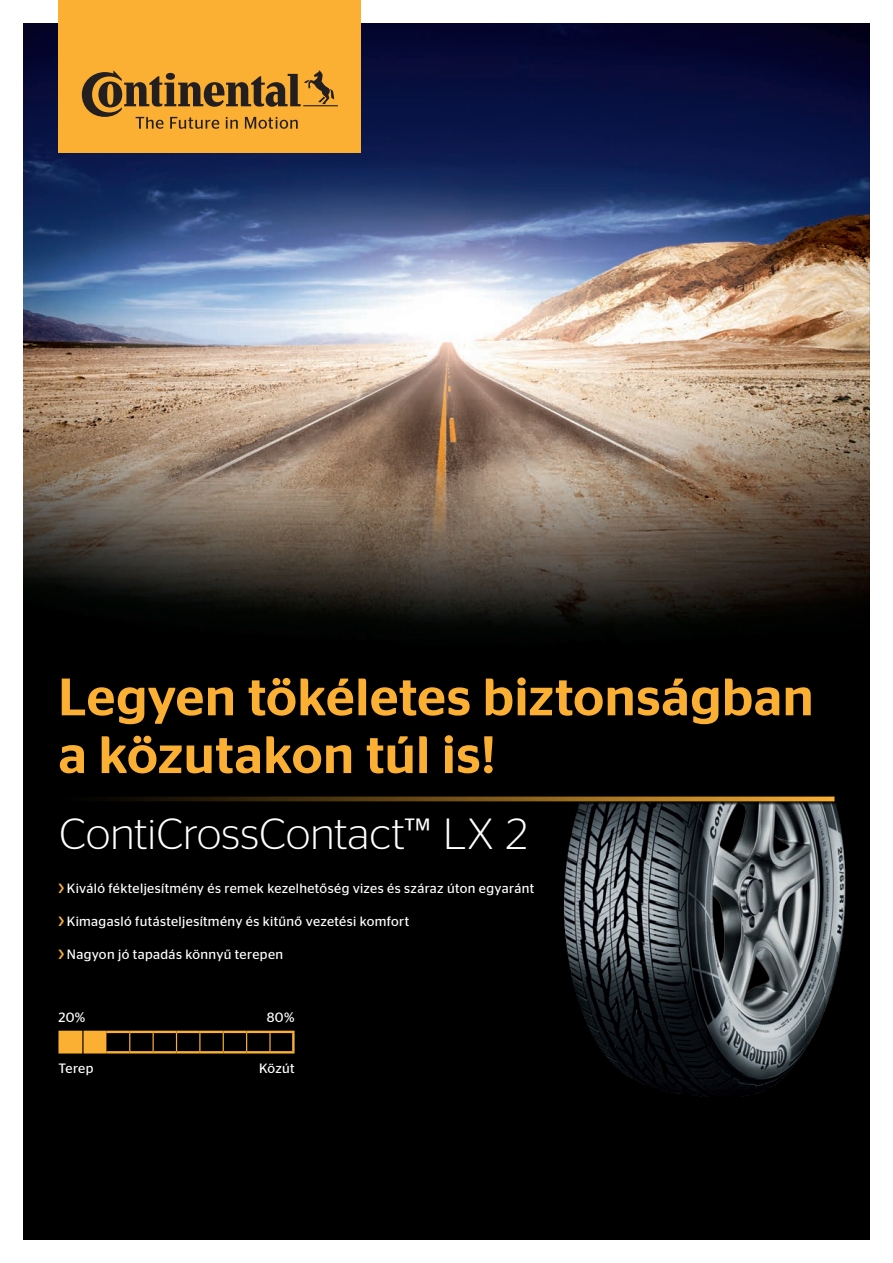
<style>
.page{position:relative;width:893px;height:1263px;background:#fff}
.page>*{position:absolute;margin:0;border:0;box-sizing:border-box;transform-origin:0 0}
.t1{font:500 52.5px/57.8px "Continental Stag Sans";letter-spacing:.015em;color:#fbb033}
.t2{font:300 43.5px "Continental Stag Sans";letter-spacing:.005em;color:#fff}
.t3{font:13.5px "Continental Stag Sans";letter-spacing:.025em;color:#fff}
.s1{font-weight:500;color:#fbb033}
</style>
<div class="page">
<div style="left:23px;top:23px;width:847px;height:1216px;background:#000"></div>
<img style="left:560px;top:801px;width:286px;height:296px">
<img style="left:23px;top:23px;width:847px;height:602px">
<div style="left:58px;top:0;width:303px;height:152px;background:#fbb033"></div>
<svg style="left:82px;top:70px;width:256px;height:59px"></svg>
<svg style="left:108px;top:796px;width:726px;height:5px;background:#6d4c15"></svg>
<svg style="left:61px;top:1033px;width:45px;height:18px"></svg>
<hr style="left:58px;top:1033px;width:3px;height:18px;background:#fbb033">
<hr style="left:292px;top:1033px;width:3px;height:18px;background:#fbb033">
<hr style="left:58px;top:1031px;width:25px;height:2px;background:#fbb033">
<hr style="left:58px;top:1051px;width:25px;height:2px;background:#fbb033">
<hr style="left:83px;top:1031px;width:23px;height:2px;background:#fbb033">
<hr style="left:83px;top:1051px;width:23px;height:2px;background:#fbb033">
<hr style="left:106px;top:1031px;width:24px;height:2px;background:#fbb033">
<hr style="left:106px;top:1051px;width:24px;height:2px;background:#fbb033">
<svg style="left:129px;top:1033px;width:1px;height:18px"></svg>
<hr style="left:130px;top:1031px;width:23px;height:2px;background:#fbb033">
<hr style="left:153px;top:1031px;width:24px;height:2px;background:#fbb033">
<hr style="left:177px;top:1031px;width:23px;height:2px;background:#fbb033">
<hr style="left:200px;top:1031px;width:23px;height:2px;background:#fbb033">
<hr style="left:223px;top:1031px;width:24px;height:2px;background:#fbb033">
<hr style="left:247px;top:1031px;width:23px;height:2px;background:#fbb033">
<svg style="left:153px;top:1033px;width:1px;height:18px"></svg>
<svg style="left:176px;top:1033px;width:1px;height:18px"></svg>
<svg style="left:199px;top:1033px;width:1px;height:18px"></svg>
<svg style="left:223px;top:1033px;width:1px;height:18px"></svg>
<svg style="left:246px;top:1033px;width:1px;height:18px"></svg>
<hr style="left:130px;top:1051px;width:23px;height:2px;background:#fbb033">
<hr style="left:153px;top:1051px;width:24px;height:2px;background:#fbb033">
<hr style="left:177px;top:1051px;width:23px;height:2px;background:#fbb033">
<hr style="left:200px;top:1051px;width:23px;height:2px;background:#fbb033">
<hr style="left:223px;top:1051px;width:24px;height:2px;background:#fbb033">
<hr style="left:247px;top:1051px;width:23px;height:2px;background:#fbb033">
<svg style="left:269px;top:1033px;width:2px;height:18px"></svg>
<hr style="left:270px;top:1031px;width:25px;height:2px;background:#fbb033">
<hr style="left:270px;top:1051px;width:25px;height:2px;background:#fbb033">
<hr style="left:82px;top:1028px;width:2px;height:34px;background:#000">
<h1 class="t1" style="left:58px;top:668px;width:756px">Legyen tökéletes biztonságban a közutakon túl is!</h1>
<h2 class="t2" style="left:59px;top:810px;width:470px">ContiCrossContact™ LX 2</h2>
<p class="t3" style="left:58px;top:881px;width:477px"><span class="s1">&gt;</span> Kiváló fékteljesítmény és remek kezelhetőség vizes és száraz úton egyaránt</p>
<p class="t3" style="left:58px;top:914px;width:352px"><span class="s1">&gt;</span> Kimagasló futásteljesítmény és kitűnő vezetési komfort</p>
<p class="t3" style="left:58px;top:947px;width:226px"><span class="s1">&gt;</span> Nagyon jó tapadás könnyű terepen</p>
<p class="t3" style="left:58px;top:1009px;width:28px">20%</p>
<p class="t3" style="left:58px;top:1060px;width:37px">Terep</p>
<p class="t3" style="left:267px;top:1009px;width:29px">80%</p>
<p class="t3" style="left:259px;top:1060px;width:37px">Közút</p>
</div>
